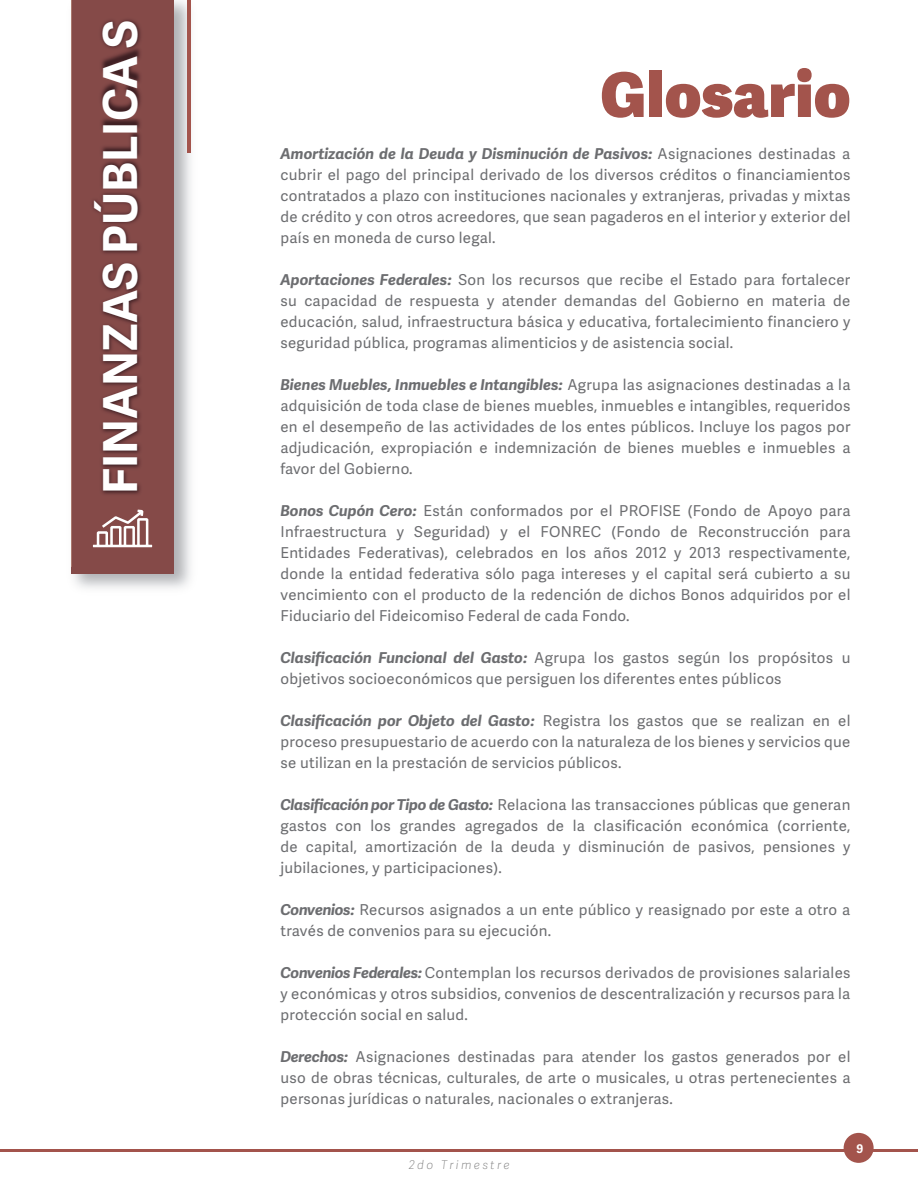
<style>
.page{position:relative;width:918px;height:1188px;background:#fff}
.page>*{position:absolute;margin:0;border:0;box-sizing:border-box;transform-origin:0 0}
.t1{font:800 61.5px "Adelle Sans";letter-spacing:.01em;color:#a3544c}
.t2{font:700 46.8px "Adelle Sans";color:#fff}
.t3{font:15px/21px "Adelle Sans";letter-spacing:.02em;color:#6c6d70;text-align:justify}
.t4{font:italic 100 12px "Adelle Sans";letter-spacing:.2em;color:#808080}
.t5{font:700 12px "Adelle Sans";color:#fff}
.s1{font-weight:700;font-style:italic}
</style>
<div class="page">
<div style="left:71px;top:0;width:103px;height:574px;background:#854a48"></div>
<hr style="left:187px;top:0;width:4px;height:153px;background:#a3544c">
<img style="left:187px;top:153px;width:1px;height:436px">
<img style="left:71px;top:0;width:82px;height:567px">
<hr style="left:0;top:1149px;width:918px;height:3px;background:#a3544c">
<div style="left:844px;top:1133px;width:30px;height:30px;background:#a3544c;border-radius:50%"></div>
<h2 class="t2" style="left:86px;top:494px;width:476px;rotate:-90deg">FINANZAS PÚBLICA S</h2>
<p class="t1" style="left:600px;top:49px;width:252px">Glosario</p>
<p class="t3" style="left:280px;top:143px;width:572px"><span class="s1">Amortización de la Deuda y Disminución de Pasivos:</span> Asignaciones destinadas a cubrir el pago del principal derivado de los diversos créditos o financiamientos contratados a plazo con instituciones nacionales y extranjeras, privadas y mixtas de crédito y con otros acreedores, que sean pagaderos en el interior y exterior del país en moneda de curso legal.</p>
<p class="t3" style="left:280px;top:269px;width:572px"><span class="s1">Aportaciones Federales:</span> Son los recursos que recibe el Estado para fortalecer su capacidad de respuesta y atender demandas del Gobierno en materia de educación, salud, infraestructura básica y educativa, fortalecimiento financiero y seguridad pública, programas alimenticios y de asistencia social.</p>
<p class="t3" style="left:280px;top:374px;width:572px"><span class="s1">Bienes Muebles, Inmuebles e Intangibles:</span> Agrupa las asignaciones destinadas a la adquisición de toda clase de bienes muebles, inmuebles e intangibles, requeridos en el desempeño de las actividades de los entes públicos. Incluye los pagos por adjudicación, expropiación e indemnización de bienes muebles e inmuebles a favor del Gobierno.</p>
<p class="t3" style="left:280px;top:500px;width:572px"><span class="s1">Bonos Cupón Cero:</span> Están conformados por el PROFISE (Fondo de Apoyo para Infraestructura y Seguridad) y el FONREC (Fondo de Reconstrucción para Entidades Federativas), celebrados en los años 2012 y 2013 respectivamente, donde la entidad federativa sólo paga intereses y el capital será cubierto a su vencimiento con el producto de la redención de dichos Bonos adquiridos por el Fiduciario del Fideicomiso Federal de cada Fondo.</p>
<p class="t3" style="left:280px;top:647px;width:572px"><span class="s1">Clasificación Funcional del Gasto:</span> Agrupa los gastos según los propósitos u objetivos socioeconómicos que persiguen los diferentes entes públicos</p>
<p class="t3" style="left:280px;top:710px;width:571px"><span class="s1">Clasificación por Objeto del Gasto:</span> Registra los gastos que se realizan en el proceso presupuestario de acuerdo con la naturaleza de los bienes y servicios que se utilizan en la prestación de servicios públicos.</p>
<p class="t3" style="left:280px;top:794px;width:572px"><span class="s1">Clasificación por Tipo de Gasto:</span> Relaciona las transacciones públicas que generan gastos con los grandes agregados de la clasificación económica (corriente, de capital, amortización de la deuda y disminución de pasivos, pensiones y jubilaciones, y participaciones).</p>
<p class="t3" style="left:280px;top:899px;width:571px"><span class="s1">Convenios:</span> Recursos asignados a un ente público y reasignado por este a otro a través de convenios para su ejecución.</p>
<p class="t3" style="left:280px;top:962px;width:571px"><span class="s1">Convenios Federales:</span> Contemplan los recursos derivados de provisiones salariales y económicas y otros subsidios, convenios de descentralización y recursos para la protección social en salud.</p>
<p class="t3" style="left:280px;top:1046px;width:572px"><span class="s1">Derechos:</span> Asignaciones destinadas para atender los gastos generados por el uso de obras técnicas, culturales, de arte o musicales, u otras pertenecientes a personas jurídicas o naturales, nacionales o extranjeras.</p>
<p class="t4" style="left:409px;top:1156px;width:102px">2do Trimestre</p>
<p class="t5" style="left:856px;top:1140px;width:8px">9</p>
</div>
